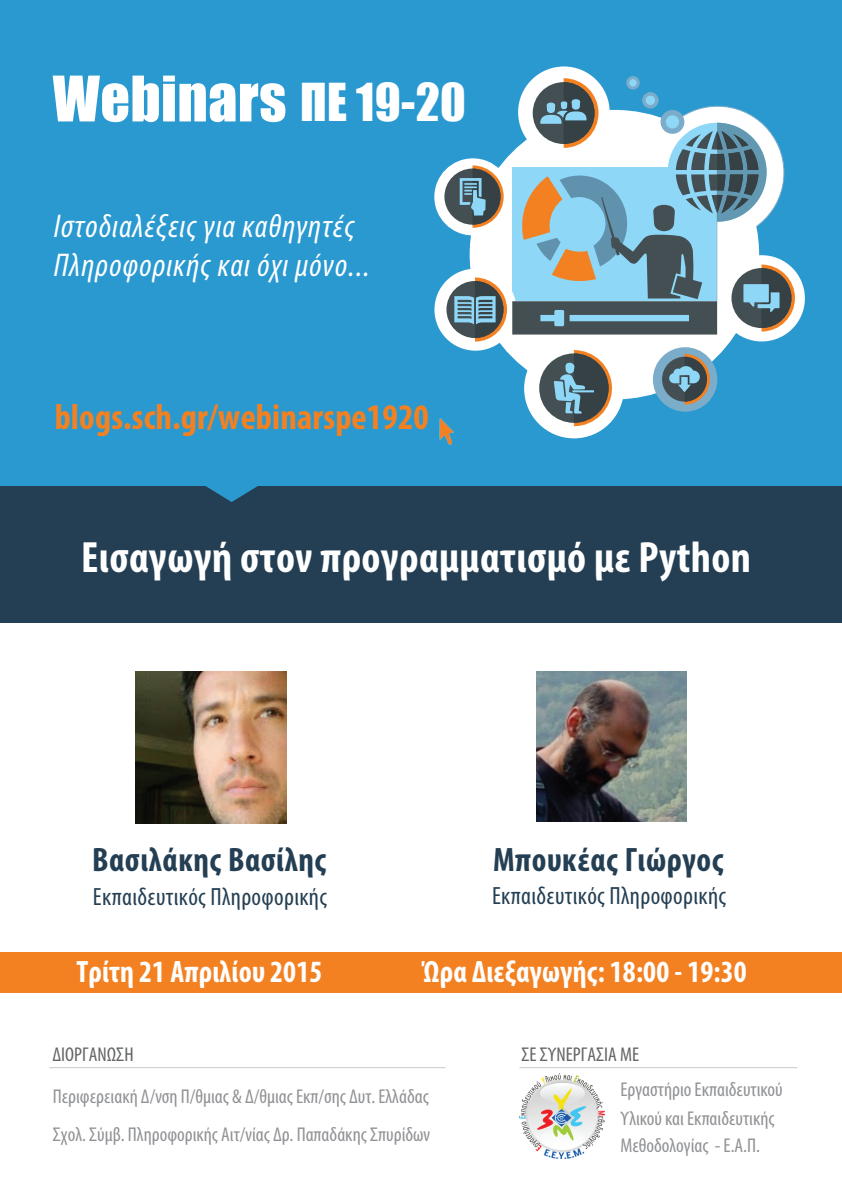
<style>
.page{position:relative;width:842px;height:1191px;background:#fff}
.page>*{position:absolute;margin:0;border:0;box-sizing:border-box;transform-origin:0 0}
.t1{font:58px "Impact";letter-spacing:.01em;color:#fff}
.t2{font:700 condensed 44px "Myriad Pro";letter-spacing:.01em;color:#fff}
.t3{font:700 condensed 36px "Myriad Pro";letter-spacing:.005em;color:#f48121}
.t4{font:700 condensed 34px "Myriad Pro";letter-spacing:.015em;color:#243f53}
.t5{font:italic condensed 33px/39.6px "Myriad Pro";letter-spacing:.035em;color:#fff}
.t6{font:700 condensed 31px "Myriad Pro";letter-spacing:.005em;color:#fff}
.t7{font:condensed 25px "Myriad Pro";letter-spacing:.015em;color:#243f53}
.t8{font:condensed 20px/29.5px "Myriad Pro";color:#909295}
.t9{font:condensed 20px "Myriad Pro";color:#626466}
.s1{font-size:48px}
</style>
<div class="page">
<div style="left:0;top:344px;width:842px;height:278px;background:#243f53"></div>
<svg style="left:147px;top:485px;width:169px;height:17px"></svg>
<div style="left:0;top:0;width:842px;height:485px;background:#2a99d0"></div>
<div style="left:434px;top:158px;width:77px;height:77px;background:#fff;border-radius:50%"></div>
<div style="left:518px;top:66px;width:92px;height:92px;background:#fff;border-radius:50%"></div>
<div style="left:470px;top:110px;width:289px;height:289px;background:#fff;border-radius:50%"></div>
<div style="left:524px;top:339px;width:100px;height:99px;background:#fff;border-radius:50%"></div>
<div style="left:434px;top:269px;width:82px;height:82px;background:#fff;border-radius:50%"></div>
<div style="left:653px;top:347px;width:64px;height:65px;background:#7bacc9;border-radius:50%"></div>
<div style="left:719px;top:255px;width:86px;height:86px;background:#fff;border-radius:50%"></div>
<div style="left:662px;top:357px;width:45px;height:44px;background:#434f52;border-radius:50%"></div>
<div style="left:539px;top:353px;width:70px;height:70px;background:#434f52;border-radius:50%"></div>
<svg style="left:554px;top:350px;width:58px;height:76px"></svg>
<div style="left:446px;top:281px;width:57px;height:57px;background:#434f52;border-radius:50%"></div>
<div style="left:444px;top:169px;width:56px;height:56px;background:#434f52;border-radius:50%"></div>
<svg style="left:454px;top:76px;width:341px;height:265px"></svg>
<svg style="left:669px;top:354px;width:41px;height:50px"></svg>
<div style="left:0;top:952px;width:842px;height:40px;background:#f48121"></div>
<img style="left:519px;top:1073px;width:86px;height:85px">
<hr style="left:49px;top:1067px;width:397px;height:1px;background:#c9c8c8">
<hr style="left:519px;top:1067px;width:278px;height:1px;background:#c9c8c8">
<img style="left:439px;top:418px;width:15px;height:26px">
<img style="left:135px;top:671px;width:152px;height:152px">
<img style="left:537px;top:671px;width:150px;height:150px">
<h1 class="t1" style="left:53px;top:54px;width:415px">Webinars <span class="s1">ΠΕ 19-20</span></h1>
<h3 class="t5" style="left:54px;top:205px;width:318px">Ιστοδιαλέξεις για καθηγητές<br>Πληροφορικής και όχι μόνο...</h3>
<h3 class="t3" style="left:55px;top:394px;width:376px">blogs.sch.gr/webinarspe1920</h3>
<h2 class="t2" style="left:81px;top:529px;width:671px">Εισαγωγή στον προγραμματισμό με Python</h2>
<h3 class="t4" style="left:92px;top:838px;width:236px">Βασιλάκης Βασίλης</h3>
<p class="t7" style="left:93px;top:882px;width:236px">Εκπαιδευτικός Πληροφορικής</p>
<h3 class="t4" style="left:493px;top:838px;width:232px">Μπουκέας Γιώργος</h3>
<p class="t7" style="left:492px;top:881px;width:236px">Εκπαιδευτικός Πληροφορικής</p>
<h3 class="t6" style="left:76px;top:952px;width:247px">Τρίτη 21 Απριλίου 2015</h3>
<h3 class="t6" style="left:422px;top:952px;width:326px">Ώρα Διεξαγωγής: 18:00 - 19:30</h3>
<p class="t9" style="left:53px;top:1042px;width:83px">ΔΙΟΡΓΑΝΩΣΗ</p>
<p class="t9" style="left:521px;top:1042px;width:119px">ΣΕ ΣΥΝΕΡΓΑΣΙΑ ΜΕ</p>
<p class="t8" style="left:53px;top:1081px;width:378px">Περιφερειακή Δ/νση Π/θμιας &amp; Δ/θμιας Εκπ/σης Δυτ. Ελλάδας</p>
<p class="t8" style="left:620px;top:1074px;width:164px">Εργαστήριο Εκπαιδευτικού<br>Υλικού και Εκπαιδευτικής</p>
<p class="t8" style="left:620px;top:1130px;width:141px">Μεθοδολογίας - Ε.Α.Π.</p>
<p class="t8" style="left:53px;top:1119px;width:379px">Σχολ. Σύμβ. Πληροφορικής Αιτ/νίας Δρ. Παπαδάκης Σπυρίδων</p>
</div>
